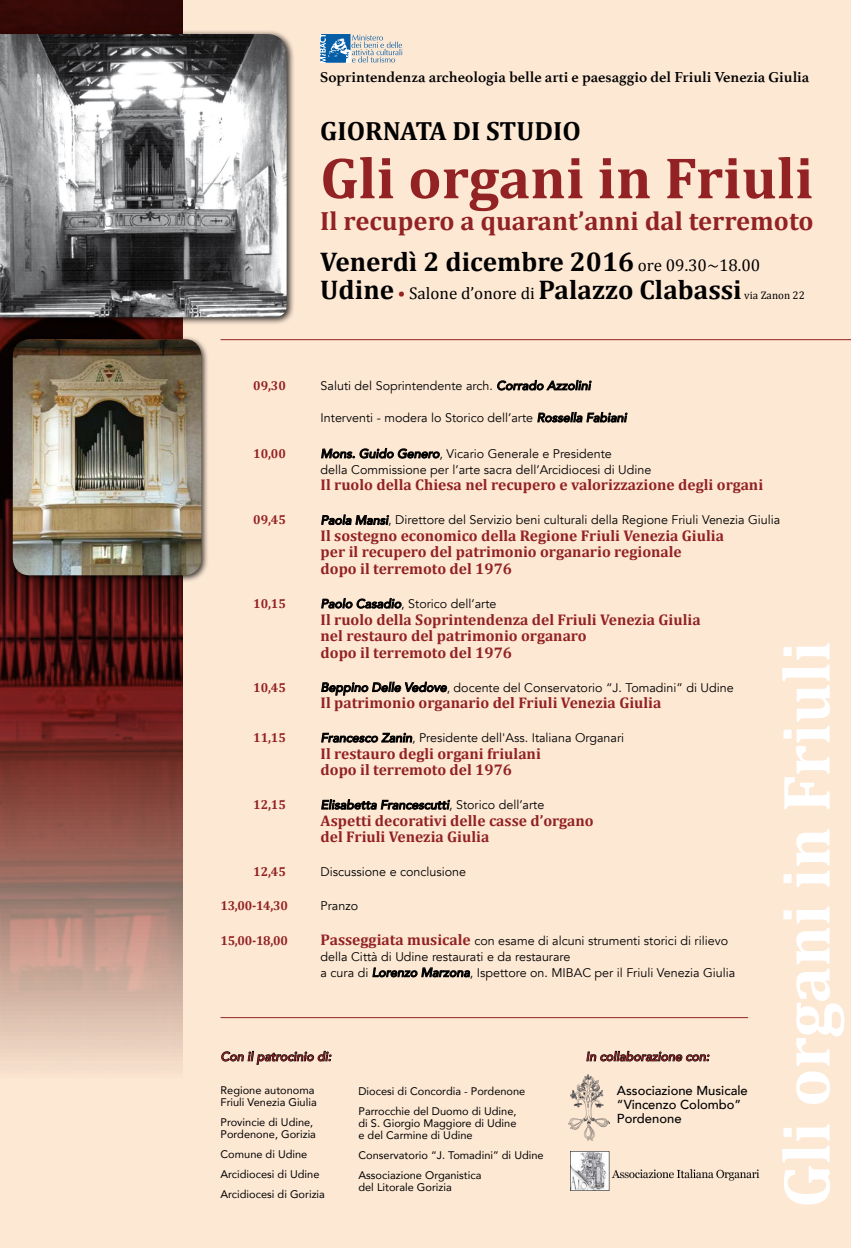
<style>
.page{position:relative;width:851px;height:1248px;background:#fff}
.page>*{position:absolute;margin:0;border:0;box-sizing:border-box;transform-origin:0 0}
.t1{font:700 67.8px "Cambria";color:#fff}
.t2{font:700 59px "Cambria";color:#922224}
.t3{font:700 27.1px/28.3px "Cambria";color:#000}
.t4{font:700 26.5px "Cambria";color:#922224}
.t5{font:700 26.5px "Cambria";color:#000}
.t6{font:700 15.5px/16.5px "Cambria";color:#922224}
.t7{font:700 15.2px "Athelas";color:#000}
.t8{font:700 13px "Cambria";letter-spacing:-.005em;color:#922224}
.t9{font:500 13px/14px "Avenir";color:#000}
.t10{font:12.5px/16px "Avenir";color:#000}
.t11{font:italic 500 12.5px "Avenir";color:#000}
.t12{font:italic 500 12.5px "Avenir";color:#922224}
.t13{font:11px/20px "Avenir";color:#000}
.t14{font:11px "Cambria";color:#000}
.s1{font-weight:400;font-size:17px}
.s2{font-size:17px;color:#922224}
.s3{font-weight:500;font-style:italic}
.s4{font-weight:400;font-style:normal}
.s5{font-family:"Cambria";font-weight:700;font-size:15.5px;color:#922224}
</style>
<div class="page">
<div style="left:0;top:0;width:850px;height:1247px;background:#fde8d4"></div>
<img style="left:0;top:0;width:182px;height:1070px">
<svg style="left:497px;top:380px;width:94px;height:10px"></svg>
<svg style="left:537px;top:412px;width:90px;height:10px"></svg>
<svg style="left:321px;top:449px;width:33px;height:9px"></svg>
<svg style="left:360px;top:448px;width:79px;height:10px"></svg>
<svg style="left:321px;top:515px;width:68px;height:10px"></svg>
<svg style="left:321px;top:598px;width:80px;height:10px"></svg>
<svg style="left:321px;top:682px;width:125px;height:13px"></svg>
<svg style="left:321px;top:733px;width:91px;height:9px"></svg>
<svg style="left:321px;top:799px;width:128px;height:10px"></svg>
<svg style="left:373px;top:967px;width:96px;height:10px"></svg>
<svg style="left:320px;top:34px;width:82px;height:29px"></svg>
<div style="left:0;top:30px;width:294px;height:295px;background:#000;opacity:.8"></div>
<img style="left:0;top:34px;width:286px;height:283px">
<div style="left:9px;top:335px;width:200px;height:248px;background:#000;opacity:.8"></div>
<img style="left:13px;top:339px;width:188px;height:236px">
<svg style="left:586px;top:1051px;width:123px;height:10px"></svg>
<svg style="left:221px;top:1051px;width:110px;height:13px"></svg>
<hr style="left:220px;top:1017px;width:528px;height:1px;background:#922224">
<hr style="left:220px;top:339px;width:630px;height:1px;background:#922224">
<img style="left:568px;top:1074px;width:41px;height:65px">
<img style="left:570px;top:1151px;width:189px;height:39px">
<p class="t7" style="left:320px;top:64px;width:490px">Soprintendenza archeologia belle arti e paesaggio del Friuli Venezia Giulia</p>
<h3 class="t5" style="left:320px;top:113px;width:262px">GIORNATA DI STUDIO</h3>
<h2 class="t2" style="left:320px;top:136px;width:494px">Gli organi in Friuli</h2>
<h3 class="t4" style="left:320px;top:202px;width:494px">Il recupero a quarant’anni dal terremoto</h3>
<h3 class="t3" style="left:320px;top:246px;width:441px">Venerdì 2 dicembre 2016 <span class="s1">ore 09.30~18.00<br></span>Udine <span class="s2">•</span> <span class="s1">Salone d’onore di</span> Palazzo Clabassi</h3>
<p class="t14" style="left:744px;top:289px;width:62px">via Zanon 22</p>
<p class="t8" style="left:253px;top:376px;width:34px">09,30</p>
<p class="t10" style="left:320px;top:378px;width:271px">Saluti del Soprintendente arch. <span class="s3">Corrado Azzolini</span></p>
<p class="t10" style="left:320px;top:410px;width:307px">Interventi - modera lo Storico dell’arte <span class="s3">Rossella Fabiani</span></p>
<p class="t8" style="left:253px;top:444px;width:34px">10,00</p>
<p class="t10" style="left:320px;top:446px;width:332px"><span class="s3">Mons. Guido Genero</span>, Vicario Generale e Presidente<br>della Commissione per l’arte sacra dell’Arcidiocesi di Udine</p>
<p class="t6" style="left:320px;top:476px;width:444px">Il ruolo della Chiesa nel recupero e valorizzazione degli organi</p>
<p class="t8" style="left:253px;top:511px;width:34px">09,45</p>
<p class="t10" style="left:320px;top:512px;width:461px"><span class="s3">Paola Mansi</span>, Direttore del Servizio beni culturali della Regione Friuli Venezia Giulia</p>
<p class="t6" style="left:320px;top:527px;width:405px">Il sostegno economico della Regione Friuli Venezia Giulia per il recupero del patrimonio organario regionale<br>dopo il terremoto del 1976</p>
<p class="t8" style="left:253px;top:594px;width:34px">10,15</p>
<p class="t10" style="left:320px;top:596px;width:177px"><span class="s3">Paolo Casadio</span>, Storico dell’arte</p>
<p class="t6" style="left:320px;top:610px;width:381px">Il ruolo della Soprintendenza del Friuli Venezia Giulia nel restauro del patrimonio organaro<br>dopo il terremoto del 1976</p>
<p class="t8" style="left:253px;top:678px;width:34px">10,45</p>
<p class="t10" style="left:320px;top:679px;width:414px"><span class="s3">Beppino Delle Vedove</span>, docente del Conservatorio “J. Tomadini” di Udine</p>
<p class="t6" style="left:320px;top:694px;width:342px">Il patrimonio organario del Friuli Venezia Giulia</p>
<p class="t8" style="left:253px;top:728px;width:34px">11,15</p>
<p class="t10" style="left:320px;top:730px;width:305px"><span class="s3">Francesco Zanin</span>, Presidente dell'Ass. Italiana Organari</p>
<p class="t6" style="left:320px;top:744px;width:222px">Il restauro degli organi friulani dopo il terremoto del 1976</p>
<p class="t8" style="left:253px;top:795px;width:34px">12,15</p>
<p class="t11" style="left:320px;top:797px;width:225px">Elisabetta Francescutti<span class="s4">, Storico dell’arte</span></p>
<p class="t6" style="left:320px;top:811px;width:274px">Aspetti decorativi delle casse d’organo del Friuli Venezia Giulia</p>
<p class="t8" style="left:253px;top:862px;width:34px">12,45</p>
<p class="t10" style="left:320px;top:864px;width:147px">Discussione e conclusione</p>
<p class="t8" style="left:220px;top:896px;width:69px">13,00-14,30</p>
<p class="t10" style="left:320px;top:898px;width:39px">Pranzo</p>
<p class="t8" style="left:220px;top:931px;width:69px">15,00-18,00</p>
<p class="t10" style="left:320px;top:932px;width:416px"><span class="s5">Passeggiata musicale</span> con esame di alcuni strumenti storici di rilievo della Città di Udine restaurati e da restaurare<br>a cura di <span class="s3">Lorenzo Marzona</span>, Ispettore on. MIBAC per il Friuli Venezia Giulia</p>
<h1 class="t1" style="left:758px;top:1207px;width:568px;rotate:-90deg">Gli organi in Friuli</h1>
<p class="t12" style="left:220px;top:1048px;width:112px">Con il patrocinio di:</p>
<p class="t13" style="left:220px;top:1083px;width:98px;line-height:12px">Regione autonoma<br>Friuli Venezia Giulia</p>
<p class="t13" style="left:220px;top:1115px;width:97px;line-height:12px">Provincie di Udine,<br>Pordenone, Gorizia</p>
<p class="t13" style="left:220px;top:1143px;width:106px">Comune di Udine<br>Arcidiocesi di Udine<br>Arcidiocesi di Gorizia</p>
<p class="t12" style="left:585px;top:1048px;width:125px">In collaborazione con:</p>
<p class="t9" style="left:617px;top:1082px;width:132px">Associazione Musicale “Vincenzo Colombo”<br>Pordenone</p>
<p class="t13" style="left:358px;top:1080px;width:168px">Diocesi di Concordia - Pordenone<br>Parrocchie del Duomo di Udine,</p>
<p class="t13" style="left:358px;top:1116px;width:159px;line-height:12px">di S. Giorgio Maggiore di Udine e del Carmine di Udine</p>
<p class="t13" style="left:358px;top:1144px;width:187px">Conservatorio “J. Tomadini” di Udine<br>Associazione Organistica</p>
<p class="t13" style="left:358px;top:1176px;width:95px">del Litorale Gorizia</p>
</div>
